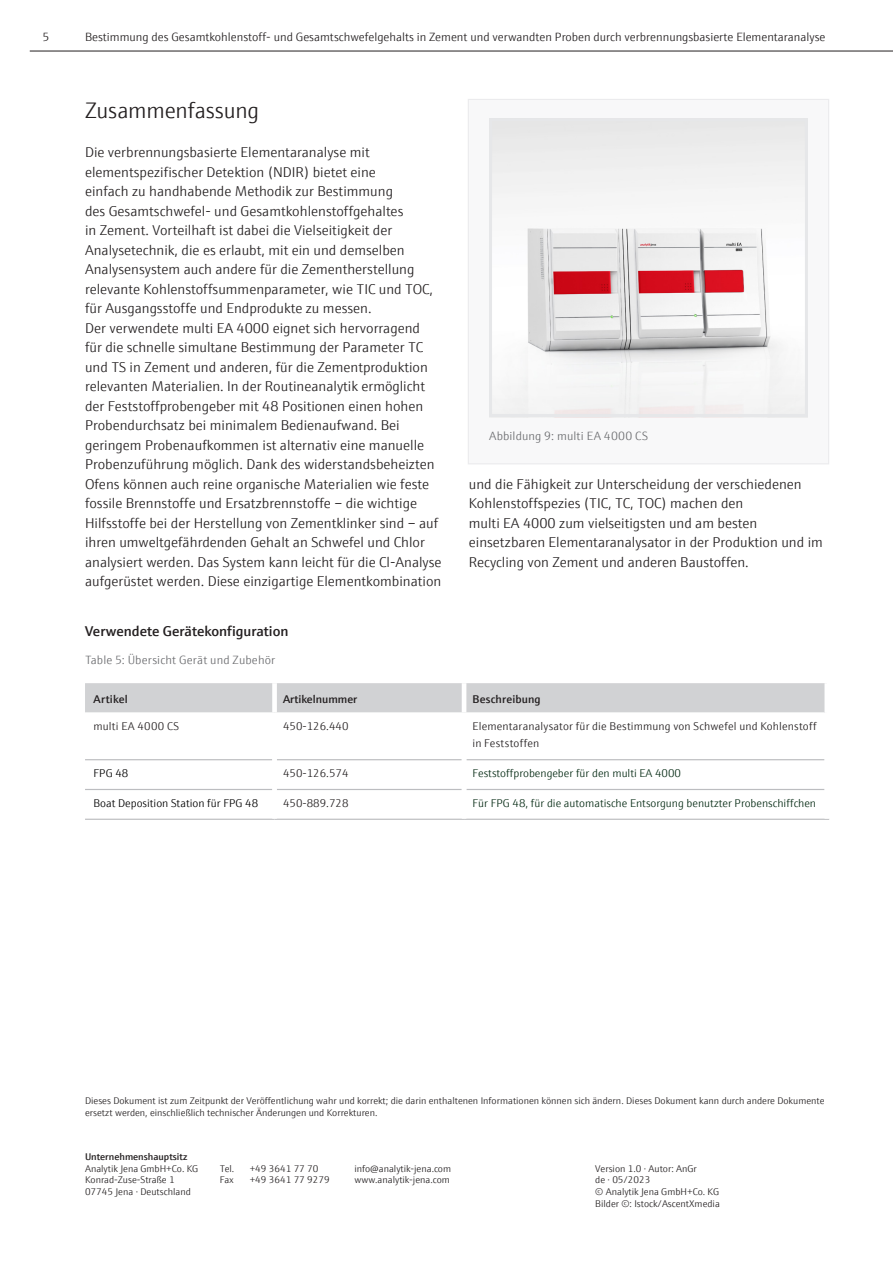
<style>
.page{position:relative;width:893px;height:1263px;background:#fff}
.page>*{position:absolute;margin:0;border:0;box-sizing:border-box;transform-origin:0 0}
.H2_15pt_schwarz{font:300 22.5px "E+H Sans";letter-spacing:-.01em;color:#231f20}
.Fließtext{font:300 14.25px/19.5px "E+H Sans";color:#231f20}
.Fliesstext_Bulletpoi{font:600 14.25px "E+H Sans";color:#231f20}
.t1{font:300 12px "E+H Sans";color:#231f20}
.Bildunterschrift_8_p{font:300 12px "E+H Sans";letter-spacing:.01em;color:#6c6d70}
.Legende_8_pt_grau{font:300 12px "E+H Sans";letter-spacing:.015em;color:#6c6d70}
.Tabelle_Fliesstext_7{font:300 11.25px/16.5px "E+H Sans";letter-spacing:.015em;color:#231f20}
.Tabelle_Fliesstext_7-2{font:300 11.25px "E+H Sans";color:#072c15}
.Tabelle_Fliesstext_7-3{font:300 11.25px "E+H Sans";color:#000001}
.Tabelle_Subheadline{font:600 11.25px "E+H Sans";letter-spacing:.01em;color:#231f20}
.Address_Default{font:300 9.75px/11.7px "E+H Sans";color:#231f20}
.t2{font:600 9.75px "E+H Sans";color:#231f20}
</style>
<div class="page">
<hr style="left:30px;top:51px;width:863px;height:1px;background:#231f20">
<div style="left:468px;top:99px;width:361px;height:365px;background:#f8f8f9;border:1px solid #ebebed"></div>
<img style="left:493px;top:122px;width:311px;height:291px">
<div style="left:489px;top:118px;width:319px;height:299px;border:3px solid #e6e7e9"></div>
<div style="left:85px;top:683px;width:739px;height:29px;background:#d1d2d4"></div>
<div style="left:272px;top:683px;width:5px;height:29px;background:#fff"></div>
<hr style="left:462px;top:683px;width:4px;height:29px;background:#fff">
<hr style="left:85px;top:759px;width:187px;height:1px;background:#bcbdc0">
<hr style="left:277px;top:759px;width:185px;height:1px;background:#bcbdc0">
<hr style="left:466px;top:759px;width:358px;height:1px;background:#bcbdc0">
<hr style="left:85px;top:789px;width:187px;height:1px;background:#bcbdc0">
<hr style="left:277px;top:789px;width:185px;height:1px;background:#bcbdc0">
<hr style="left:466px;top:789px;width:358px;height:1px;background:#bcbdc0">
<hr style="left:85px;top:819px;width:190px;height:1px;background:#bcbdc0">
<hr style="left:275px;top:819px;width:189px;height:1px;background:#bcbdc0">
<hr style="left:464px;top:819px;width:365px;height:1px;background:#bcbdc0">
<p class="t1" style="left:43px;top:29px;width:8px">5</p>
<p class="t1" style="left:85px;top:29px;width:742px">Bestimmung des Gesamtkohlenstoff- und Gesamtschwefelgehalts in Zement und verwandten Proben durch verbrennungsbasierte Elementaranalyse</p>
<p class="H2_15pt_schwarz" style="left:85px;top:94px;width:176px">Zusammenfassung</p>
<p class="Fließtext" style="left:85px;top:142px;width:350px">Die verbrennungsbasierte Elementaranalyse mit elementspezifischer Detektion (NDIR) bietet eine<br>einfach zu handhabende Methodik zur Bestimmung<br>des Gesamtschwefel- und Gesamtkohlenstoffgehaltes<br>in Zement. Vorteilhaft ist dabei die Vielseitigkeit der Analysetechnik, die es erlaubt, mit ein und demselben Analysensystem auch andere für die Zementherstellung relevante Kohlenstoffsummenparameter, wie TIC und TOC, für Ausgangsstoffe und Endprodukte zu messen.</p>
<p class="Fließtext" style="left:85px;top:317px;width:358px">Der verwendete multi EA 4000 eignet sich hervorragend<br>für die schnelle simultane Bestimmung der Parameter TC und TS in Zement und anderen, für die Zementproduktion relevanten Materialien. In der Routineanalytik ermöglicht der Feststoffprobengeber mit 48 Positionen einen hohen Probendurchsatz bei minimalem Bedienaufwand. Bei geringem Probenaufkommen ist alternativ eine manuelle Probenzuführung möglich. Dank des widerstandsbeheizten Ofens können auch reine organische Materialien wie feste fossile Brennstoffe und Ersatzbrennstoffe – die wichtige Hilfsstoffe bei der Herstellung von Zementklinker sind ‒ auf ihren umweltgefährdenden Gehalt an Schwefel und Chlor analysiert werden. Das System kann leicht für die Cl-Analyse aufgerüstet werden. Diese einzigartige Elementkombination</p>
<p class="Legende_8_pt_grau" style="left:489px;top:427px;width:161px">Abbildung 9: multi EA 4000 CS</p>
<p class="Fließtext" style="left:469px;top:473px;width:355px">und die Fähigkeit zur Unterscheidung der verschiedenen Kohlenstoffspezies (TIC, TC, TOC) machen den<br>multi EA 4000 zum vielseitigsten und am besten einsetzbaren Elementaranalysator in der Produktion und im Recycling von Zement und anderen Baustoffen.</p>
<p class="Fliesstext_Bulletpoi" style="left:85px;top:620px;width:205px">Verwendete Gerätekonfiguration</p>
<p class="Bildunterschrift_8_p" style="left:85px;top:651px;width:192px">Table 5: Übersicht Gerät und Zubehör</p>
<p class="Tabelle_Subheadline" style="left:94px;top:690px;width:36px">Artikel</p>
<p class="Tabelle_Subheadline" style="left:283px;top:690px;width:76px">Artikelnummer</p>
<p class="Tabelle_Subheadline" style="left:473px;top:690px;width:70px">Beschreibung</p>
<p class="Tabelle_Fliesstext_7" style="left:94px;top:717px;width:87px">multi EA 4000 CS</p>
<p class="Tabelle_Fliesstext_7" style="left:283px;top:717px;width:67px">450-126.440</p>
<p class="Tabelle_Fliesstext_7" style="left:473px;top:717px;width:346px">Elementaranalysator für die Bestimmung von Schwefel und Kohlenstoff in Feststoffen</p>
<p class="Tabelle_Fliesstext_7-3" style="left:94px;top:765px;width:36px">FPG 48</p>
<p class="Tabelle_Fliesstext_7" style="left:283px;top:764px;width:67px">450-126.574</p>
<p class="Tabelle_Fliesstext_7-2" style="left:473px;top:765px;width:210px">Feststoffprobengeber für den multi EA 4000</p>
<p class="Tabelle_Fliesstext_7-3" style="left:94px;top:795px;width:166px">Boat Deposition Station für FPG 48</p>
<p class="Tabelle_Fliesstext_7" style="left:283px;top:794px;width:67px">450-889.728</p>
<p class="Tabelle_Fliesstext_7-2" style="left:473px;top:795px;width:345px">Für FPG 48, für die automatische Entsorgung benutzter Probenschiffchen</p>
<p class="Address_Default" style="left:85px;top:1094px;width:741px">Dieses Dokument ist zum Zeitpunkt der Veröffentlichung wahr und korrekt; die darin enthaltenen Informationen können sich ändern. Dieses Dokument kann durch andere Dokumente ersetzt werden, einschließlich technischer Änderungen und Korrekturen.</p>
<p class="t2" style="left:85px;top:1149px;width:104px">Unternehmenshauptsitz</p>
<p class="Address_Default" style="left:85px;top:1161px;width:115px">Analytik Jena GmbH+Co. KG<br>Konrad-Zuse-Straße 1<br>07745 Jena · Deutschland</p>
<p class="Address_Default" style="left:220px;top:1161px;width:16px">Tel.</p>
<p class="Address_Default" style="left:250px;top:1161px;width:70px">+49 3641 77 70</p>
<p class="Address_Default" style="left:220px;top:1173px;width:16px">Fax</p>
<p class="Address_Default" style="left:250px;top:1173px;width:82px">+49 3641 77 9279</p>
<p class="Address_Default" style="left:354px;top:1161px;width:98px">info@analytik-jena.com www.analytik-jena.com</p>
<p class="Address_Default" style="left:595px;top:1161px;width:126px">Version 1.0 · Autor: AnGr<br>de · 05/2023<br>© Analytik Jena GmbH+Co. KG<br>Bilder ©: Istock/AscentXmedia</p>
</div>
